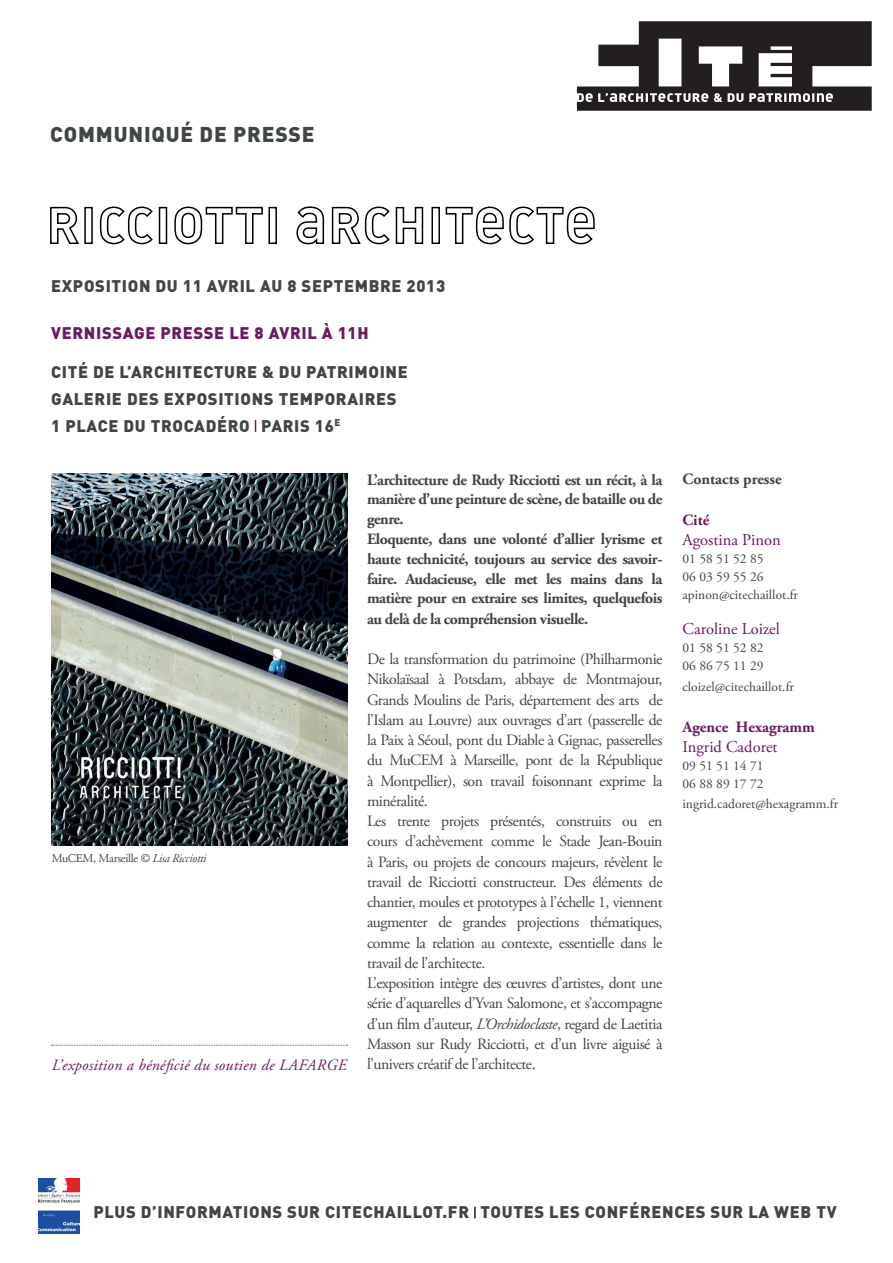
<style>
.page{position:relative;width:893px;height:1263px;background:#fff}
.page>*{position:absolute;margin:0;border:0;box-sizing:border-box;transform-origin:0 0}
.t1{font:900 21px "DIN";letter-spacing:.04em;color:#404546}
.t2{font:900 16.5px/27px "DIN";letter-spacing:.04em;color:#404546}
.t3{font:16.5px "Adobe Garamond Pro";color:#6c1a5f}
.t4{font:900 16.5px "DIN";letter-spacing:.04em;color:#6c1a5f}
.t5{font:15.75px/20.2px "Adobe Garamond Pro";letter-spacing:-.03em;color:#404546}
.t6{font:700 15.75px/19.8px "Adobe Garamond Pro";letter-spacing:-.03em;color:#404546}
.t7{font:italic 15.75px "Adobe Garamond Pro";letter-spacing:.02em;color:#6c1a5f}
.t8{font:700 15.75px "Adobe Garamond Pro";color:#6c1a5f}
.t9{font:700 15.75px "Adobe Garamond Pro";color:#404546}
.t10{font:13.5px/17.7px "Adobe Garamond Pro";color:#404546}
.t11{font:12px "Adobe Garamond LT";letter-spacing:-.025em;color:#404546}
.s1{font-style:italic}
</style>
<div class="page">
<svg style="left:577px;top:21px;width:295px;height:90px"></svg>
<img style="left:52px;top:473px;width:295px;height:372px">
<img style="left:38px;top:1179px;width:42px;height:54px">
<svg style="left:50px;top:206px;width:29px;height:38px"></svg>
<div style="left:84px;top:207px;width:9px;height:37px;border:2px solid #010203"></div>
<svg style="left:99px;top:206px;width:54px;height:39px"></svg>
<div style="left:159px;top:207px;width:8px;height:37px;border:2px solid #010203"></div>
<svg style="left:174px;top:206px;width:89px;height:39px"></svg>
<div style="left:268px;top:207px;width:9px;height:37px;border:2px solid #010203"></div>
<svg style="left:296px;top:206px;width:29px;height:39px"></svg>
<svg style="left:331px;top:206px;width:93px;height:39px"></svg>
<div style="left:431px;top:207px;width:9px;height:37px;border:2px solid #010203"></div>
<svg style="left:445px;top:206px;width:150px;height:39px"></svg>
<svg style="left:255px;top:420px;width:1px;height:12px"></svg>
<svg style="left:474px;top:1207px;width:2px;height:11px"></svg>
<svg style="left:51px;top:1045px;width:297px;height:1px"></svg>
<h1 class="t1" style="left:50px;top:121px;width:266px">COMMUNIQUÉ DE PRESSE</h1>
<p class="t2" style="left:51px;top:272px;width:396px">EXPOSITION DU 11 AVRIL AU 8 SEPTEMBRE 2013</p>
<p class="t4" style="left:51px;top:322px;width:319px">VERNISSAGE PRESSE LE 8 AVRIL À 11H</p>
<p class="t2" style="left:51px;top:357px;width:358px">CITÉ DE L’ARCHITECTURE &amp; DU PATRIMOINE<br>GALERIE DES EXPOSITIONS TEMPORAIRES<br>1 PLACE DU TROCADÉRO PARIS 16<sup>E</sup></p>
<p class="t11" style="left:52px;top:852px;width:156px">MuCEM, Marseille © <span class="s1">Lisa Ricciotti</span></p>
<p class="t7" style="left:52px;top:1055px;width:297px">L’exposition a bénéficié du soutien de Lafarge</p>
<p class="t6" style="left:367px;top:470px;width:297px">L’architecture de Rudy Ricciotti est un récit, à la manière d’une peinture de scène, de bataille ou de genre.<br>Eloquente, dans une volonté d’allier lyrisme et haute technicité, toujours au service des savoir&shy;faire. Audacieuse, elle met les mains dans la matière pour en extraire ses limites, quelquefois au delà de la compréhension visuelle.</p>
<p class="t5" style="left:367px;top:649px;width:297px">De la transformation du patrimoine (Philharmonie Nikolaïsaal à Potsdam, abbaye de Montmajour, Grands Moulins de Paris, département des arts de l’Islam au Louvre) aux ouvrages d’art (passerelle de la Paix à Séoul, pont du Diable à Gignac, passerelles du MuCEM à Marseille, pont de la République à Montpellier), son travail foisonnant exprime la minéralité.<br>Les trente projets présentés, construits ou en cours d’achèvement comme le Stade Jean-Bouin à Paris, ou projets de concours majeurs, révèlent le travail de Ricciotti constructeur. Des éléments de chantier, moules et prototypes à l’échelle 1, viennent augmenter de grandes projections thématiques, comme la relation au contexte, essentielle dans le travail de l’architecte.<br>L’exposition intègre des œuvres d’artistes, dont une série d’aquarelles d’Yvan Salomone, et s’accompagne d’un film d’auteur, <span class="s1">L’Orchidoclaste</span>, regard de Laetitia Masson sur Rudy Ricciotti, et d’un livre aiguisé à l’univers créatif de l’architecte.</p>
<p class="t9" style="left:682px;top:470px;width:101px">Contacts presse</p>
<p class="t8" style="left:682px;top:511px;width:28px">Cité</p>
<p class="t3" style="left:682px;top:530px;width:100px">Agostina Pinon</p>
<p class="t10" style="left:682px;top:550px;width:117px">01 58 51 52 85<br>06 03 59 55 26 apinon@citechaillot.fr</p>
<p class="t3" style="left:682px;top:619px;width:99px">Caroline Loizel</p>
<p class="t10" style="left:682px;top:639px;width:82px">01 58 51 52 82<br>06 86 75 11 29</p>
<p class="t10" style="left:682px;top:679px;width:113px">cloizel@citechaillot.fr</p>
<p class="t8" style="left:682px;top:718px;width:134px">Agence Hexagramm</p>
<p class="t3" style="left:682px;top:737px;width:97px">Ingrid Cadoret</p>
<p class="t10" style="left:682px;top:757px;width:82px">09 51 51 14 71<br>06 88 89 17 72</p>
<p class="t10" style="left:682px;top:796px;width:157px">ingrid.cadoret@hexagramm.fr</p>
<p class="t2" style="left:94px;top:1198px;width:744px">PLUS D’INFORMATIONS SUR CITECHAILLOT.FR TOUTES LES CONFÉRENCES SUR LA WEB TV</p>
</div>
